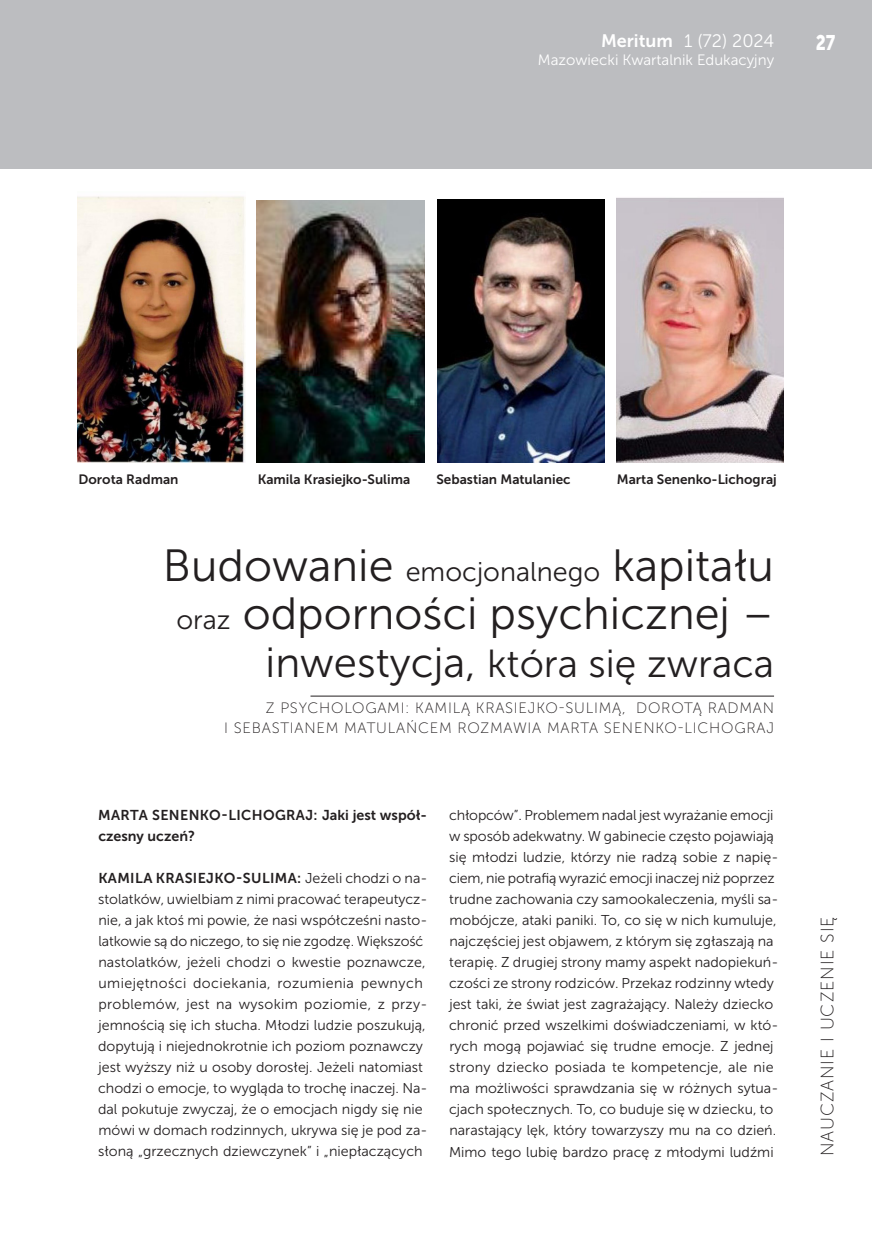
<style>
.page{position:relative;width:872px;height:1234px;background:#fff}
.page>*{position:absolute;margin:0;border:0;box-sizing:border-box;transform-origin:0 0}
.t1{font:45px/48px "Museo Sans 300";color:#231f20}
.t2{font:39px "Museo Sans 300";color:#231f20}
.t3{font:21px "Museo Sans 900";color:#fff;scale:.8 1}
.t4{font:18px "Museo Sans 100";letter-spacing:.05em;color:#231f20}
.t5{font:18px "Museo Sans 300";color:#fff}
.t6{font:15px/19.5px "Museo Sans 100";letter-spacing:.05em;color:#231f20;text-align:right}
.t7{font:15px "Museo Sans 300";color:#fff}
.t8{font:14.25px/21px "Museo Sans 300";color:#231f20}
.t9{font:14.25px/21px "Museo Sans 700";color:#231f20}
.t10{font:14.25px "Museo Sans 700";letter-spacing:.025em;color:#231f20}
.t11{font:13.5px "Museo Sans 700";color:#231f20}
.s1{font-family:"Museo Sans 700"}
.s2{font-size:27px}
.s3{font-size:42px}
.s4{font-family:"Museo Sans 300"}
</style>
<div class="page">
<div style="left:0;top:0;width:872px;height:169px;background:#bcbdc0"></div>
<hr style="left:310px;top:695px;width:464px;height:1px;background:#231f20">
<img style="left:78px;top:196px;width:167px;height:267px">
<img style="left:256px;top:200px;width:169px;height:263px">
<img style="left:437px;top:199px;width:167px;height:264px">
<img style="left:616px;top:197px;width:167px;height:266px">
<p class="t5" style="left:601px;top:31px;width:175px"><span class="s1">Meritum</span> 1 (72) 2024</p>
<p class="t7" style="left:538px;top:52px;width:238px">Mazowiecki Kwartalnik Edukacyjny</p>
<h3 class="t3" style="left:815px;top:30px;width:26px">27</h3>
<p class="t11" style="left:79px;top:471px;width:101px">Dorota Radman</p>
<p class="t11" style="left:258px;top:471px;width:154px">Kamila Krasiejko-Sulima</p>
<p class="t11" style="left:436px;top:471px;width:136px">Sebastian Matulaniec</p>
<p class="t11" style="left:617px;top:471px;width:161px">Marta Senenko-Lichograj</p>
<h1 class="t1" style="left:163px;top:541px;width:612px">Budowanie <span class="s2">emocjonalnego</span> kapitału <span class="s2">oraz</span> odporności psychicznej –</h1>
<h2 class="t2" style="left:265px;top:642px;width:510px"><span class="s3">inwestycja,</span> która się zwraca</h2>
<p class="t6" style="left:224px;top:698px;width:551px">Z PSYCHOLOGAMI: KAMILĄ KRASIEJKO-SULIMĄ, DOROTĄ RADMAN<br>I SEBASTIANEM MATULAŃCEM ROZMAWIA MARTA SENENKO-LICHOGRAJ</p>
<p class="t9" style="left:98px;top:804px;width:330px">MARTA SENENKO-LICHOGRAJ: Jaki jest współ&shy;czesny uczeń?</p>
<p class="t10" style="left:98px;top:870px;width:331px">KAMILA KRASIEJKO-SULIMA: <span class="s4">Jeżeli chodzi o na-</span></p>
<p class="t8" style="left:98px;top:888px;width:331px">stolatków, uwielbiam z nimi pracować terapeutycz&shy;nie, a jak ktoś mi powie, że nasi współcześni nasto&shy;latkowie są do niczego, to się nie zgodzę. Większość nastolatków, jeżeli chodzi o kwestie poznawcze, umiejętności dociekania, rozumienia pewnych problemów, jest na wysokim poziomie, z przy&shy;jemnością się ich słucha. Młodzi ludzie poszukują, dopytują i niejednokrotnie ich poziom poznawczy jest wyższy niż u osoby dorosłej. Jeżeli natomiast chodzi o emocje, to wygląda to trochę inaczej. Na&shy;dal pokutuje zwyczaj, że o emocjach nigdy się nie mówi w domach rodzinnych, ukrywa się je pod za&shy;słoną „grzecznych dziewczynek” i „niepłaczących</p>
<p class="t8" style="left:449px;top:804px;width:331px">chłopców”. Problemem nadal jest wyrażanie emocji w sposób adekwatny. W gabinecie często pojawiają się młodzi ludzie, którzy nie radzą sobie z napię&shy;ciem, nie potrafią wyrazić emocji inaczej niż poprzez trudne zachowania czy samookaleczenia, myśli sa&shy;mobójcze, ataki paniki. To, co się w nich kumuluje, najczęściej jest objawem, z którym się zgłaszają na terapię. Z drugiej strony mamy aspekt nadopiekuń&shy;czości ze strony rodziców. Przekaz rodzinny wtedy jest taki, że świat jest zagrażający. Należy dziecko chronić przed wszelkimi doświadczeniami, w któ&shy;rych mogą pojawiać się trudne emocje. Z jednej strony dziecko posiada te kompetencje, ale nie ma możliwości sprawdzania się w różnych sytua&shy;cjach społecznych. To, co buduje się w dziecku, to narastający lęk, który towarzyszy mu na co dzień.<br>Mimo tego lubię bardzo pracę z młodymi ludźmi</p>
<p class="t4" style="left:817px;top:1156px;width:241px;rotate:-90deg">NAUCZANIE I UCZENIE SIĘ</p>
</div>
